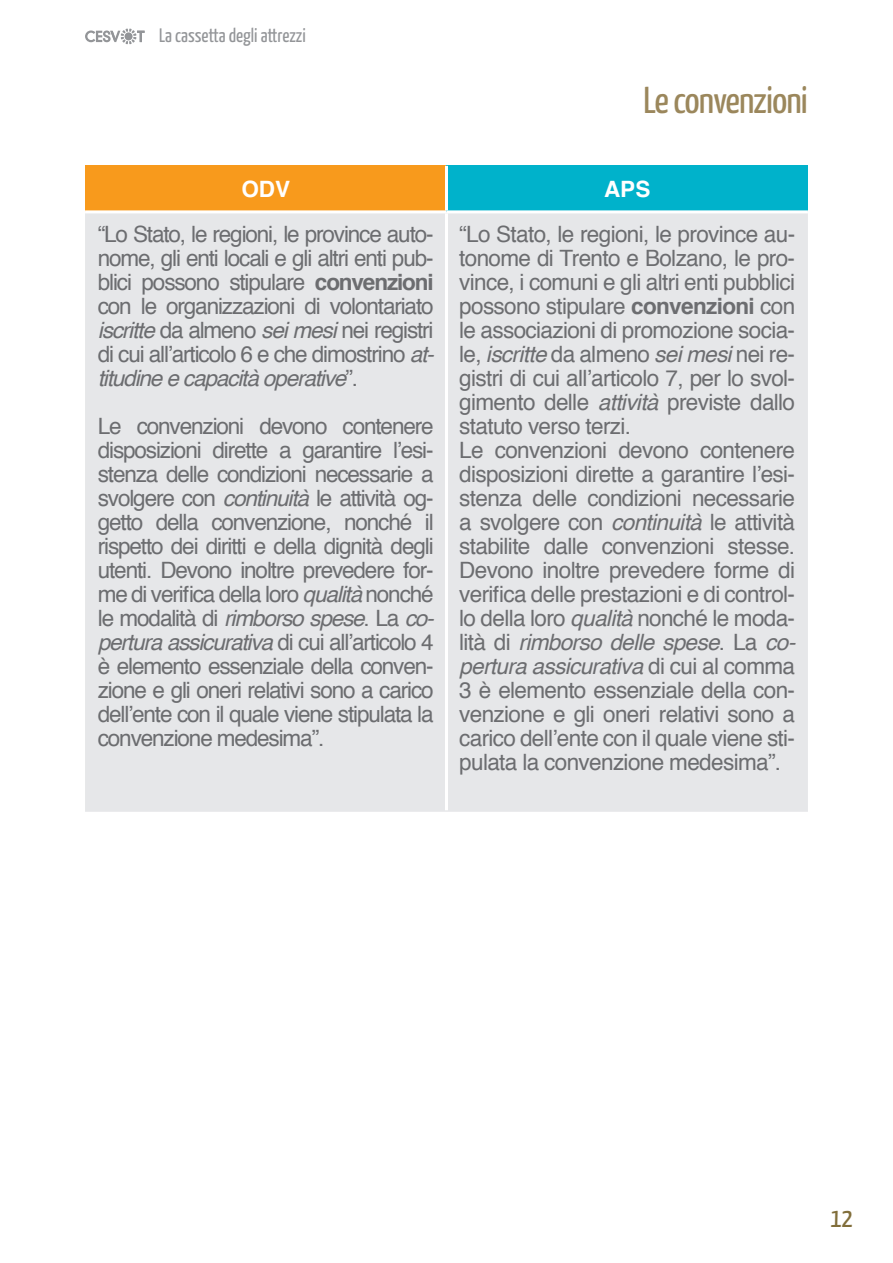
<style>
.page{position:relative;width:893px;height:1263px;background:#fff}
.page>*{position:absolute;margin:0;border:0;box-sizing:border-box;transform-origin:0 0}
.t1{font:37.5px "Yanone Kaffeesatz";letter-spacing:-.02em;color:#9b875c;scale:1.07 1}
.t2{font:27px "Yanone Kaffeesatz";color:#816e3b}
.t3{font:22.5px/24px "Helvetica";letter-spacing:-.03em;color:#6c6d70;text-align:justify}
.t4{font:700 22.5px "Helvetica";color:#fff}
.t5{font:19.5px "Yanone Kaffeesatz";color:#939598}
.s1{font-weight:700}
.s2{font-style:italic}
</style>
<div class="page">
<svg style="left:85px;top:29px;width:60px;height:15px"></svg>
<div style="left:85px;top:166px;width:361px;height:46px;background:#f89a1c"></div>
<div style="left:446px;top:166px;width:362px;height:46px;background:#00b2cb"></div>
<div style="left:85px;top:213px;width:723px;height:599px;background:#e6e7e9"></div>
<hr style="left:85px;top:210px;width:361px;height:3px;background:#fff">
<hr style="left:446px;top:210px;width:362px;height:3px;background:#fff">
<hr style="left:445px;top:213px;width:3px;height:597px;background:#fff">
<hr style="left:445px;top:166px;width:3px;height:44px;background:#fff">
<p class="t5" style="left:159px;top:24px;width:148px">La cassetta degli attrezzi</p>
<h1 class="t1" style="left:643px;top:77px;width:155px">Le convenzioni</h1>
<p class="t4" style="left:241px;top:171px;width:50px">ODV</p>
<p class="t4" style="left:604px;top:171px;width:48px">APS</p>
<p class="t3" style="left:98px;top:222px;width:338px">“Lo Stato, le regioni, le province auto&shy;nome, gli enti locali e gli altri enti pub&shy;blici possono stipulare <span class="s1">convenzioni </span>con le organizzazioni di volontariato <span class="s2">iscritte</span> da almeno <span class="s2">sei mesi</span> nei registri di cui all’articolo 6 e che dimostrino <span class="s2">at&shy;titudine e capacità operative</span>”.</p>
<p class="t3" style="left:98px;top:414px;width:338px">Le convenzioni devono contenere disposizioni dirette a garantire l’esi&shy;stenza delle condizioni necessarie a svolgere con <span class="s2">continuità</span> le attività og&shy;getto della convenzione, nonché il rispetto dei diritti e della dignità degli utenti. Devono inoltre prevedere for&shy;me di verifica della loro <span class="s2">qualità</span> nonché le modalità di <span class="s2">rimborso spese</span>. La <span class="s2">co&shy;pertura assicurativa</span> di cui all’articolo 4 è elemento essenziale della conven&shy;zione e gli oneri relativi sono a carico dell’ente con il quale viene stipulata la convenzione medesima”.</p>
<p class="t3" style="left:459px;top:222px;width:338px;text-align:left">“Lo Stato, le regioni, le province au&shy;tonome di Trento e Bolzano, le pro&shy;vince, i comuni e gli altri enti pubblici possono stipulare <span class="s1">convenzioni</span> con le associazioni di promozione socia&shy;le, <span class="s2">iscritte</span> da almeno <span class="s2">sei mesi</span> nei re&shy;gistri di cui all’articolo 7, per lo svol&shy;gimento delle <span class="s2">attività</span> previste dallo statuto verso terzi.<br>Le convenzioni devono contenere disposizioni dirette a garantire l’esi&shy;stenza delle condizioni necessarie a svolgere con <span class="s2">continuità</span> le attività stabilite dalle convenzioni stesse.<br>Devono inoltre prevedere forme di verifica delle prestazioni e di control&shy;lo della loro <span class="s2">qualità</span> nonché le moda&shy;lità di <span class="s2">rimborso delle spese</span>. La <span class="s2">co&shy;pertura assicurativa</span> di cui al comma 3 è elemento essenziale della con&shy;venzione e gli oneri relativi sono a carico dell’ente con il quale viene sti&shy;pulata la convenzione medesima”.</p>
<p class="t2" style="left:831px;top:1201px;width:23px">12</p>
</div>
